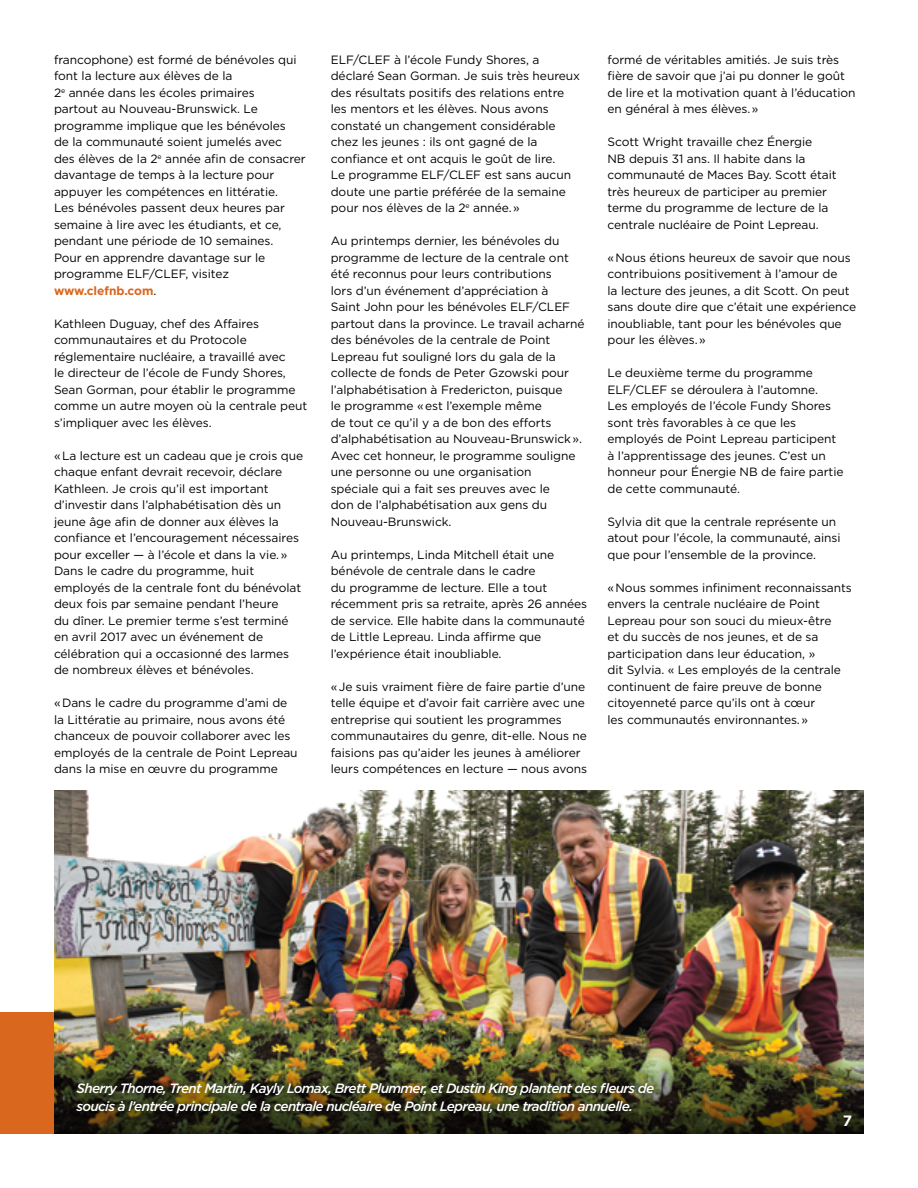
<style>
.page{position:relative;width:918px;height:1188px;background:#fff}
.page>*{position:absolute;margin:0;border:0;box-sizing:border-box;transform-origin:0 0}
.t1{font:700 15px "Gotham";color:#fff}
.t2{font:italic 500 13.5px/18px "Gotham";letter-spacing:-.05em;color:#fff}
.t3{font:12px/16.5px "Gotham";letter-spacing:-.005em;color:#000}
.s1{font-weight:700;color:#d9671d}
</style>
<div class="page">
<div style="left:0;top:1012px;width:225px;height:122px;background:#d9671d"></div>
<img style="left:54px;top:791px;width:810px;height:237px">
<img style="left:54px;top:1028px;width:810px;height:106px">
<div style="left:67px;top:1074px;width:595px;height:49px;background:#000;opacity:.75"></div>
<p class="t3" style="left:54px;top:51px;width:253px">francophone) est formé de bénévoles qui font la lecture aux élèves de la<br>2<sup>e</sup> année dans les écoles primaires<br>partout au Nouveau-Brunswick. Le programme implique que les bénévoles<br>de la communauté soient jumelés avec des élèves de la 2<sup>e</sup> année afin de consacrer davantage de temps à la lecture pour appuyer les compétences en littératie.<br>Les bénévoles passent deux heures par semaine à lire avec les étudiants, et ce, pendant une période de 10 semaines.<br>Pour en apprendre davantage sur le programme ELF/CLEF, visitez <span class="s1">www.clefnb.com</span>.</p>
<p class="t3" style="left:54px;top:315px;width:255px">Kathleen Duguay, chef des Affaires communautaires et du Protocole réglementaire nucléaire, a travaillé avec<br>le directeur de l’école de Fundy Shores, Sean Gorman, pour établir le programme comme un autre moyen où la centrale peut s’impliquer avec les élèves.</p>
<p class="t3" style="left:54px;top:447px;width:251px">« La lecture est un cadeau que je crois que chaque enfant devrait recevoir, déclare Kathleen. Je crois qu’il est important d’investir dans l’alphabétisation dès un jeune âge afin de donner aux élèves la confiance et l’encouragement nécessaires pour exceller — à l’école et dans la vie. » Dans le cadre du programme, huit employés de la centrale font du bénévolat deux fois par semaine pendant l’heure<br>du dîner. Le premier terme s’est terminé en avril 2017 avec un événement de célébration qui a occasionné des larmes de nombreux élèves et bénévoles.</p>
<p class="t3" style="left:54px;top:694px;width:245px">« Dans le cadre du programme d’ami de la Littératie au primaire, nous avons été chanceux de pouvoir collaborer avec les employés de la centrale de Point Lepreau dans la mise en œuvre du programme</p>
<p class="t3" style="left:331px;top:51px;width:251px">ELF/CLEF à l’école Fundy Shores, a déclaré Sean Gorman. Je suis très heureux des résultats positifs des relations entre les mentors et les élèves. Nous avons constaté un changement considérable chez les jeunes : ils ont gagné de la confiance et ont acquis le goût de lire.<br>Le programme ELF/CLEF est sans aucun doute une partie préférée de la semaine pour nos élèves de la 2<sup>e</sup> année. »</p>
<p class="t3" style="left:331px;top:232px;width:256px">Au printemps dernier, les bénévoles du programme de lecture de la centrale ont été reconnus pour leurs contributions<br>lors d’un événement d’appréciation à<br>Saint John pour les bénévoles ELF/CLEF partout dans la province. Le travail acharné des bénévoles de la centrale de Point Lepreau fut souligné lors du gala de la collecte de fonds de Peter Gzowski pour l’alphabétisation à Fredericton, puisque<br>le programme « est l’exemple même<br>de tout ce qu’il y a de bon des efforts d’alphabétisation au Nouveau-Brunswick ».<br>Avec cet honneur, le programme souligne une personne ou une organisation<br>spéciale qui a fait ses preuves avec le<br>don de l’alphabétisation aux gens du Nouveau-Brunswick.</p>
<p class="t3" style="left:331px;top:546px;width:258px">Au printemps, Linda Mitchell était une bénévole de centrale dans le cadre<br>du programme de lecture. Elle a tout récemment pris sa retraite, après 26 années de service. Elle habite dans la communauté de Little Lepreau. Linda affirme que l’expérience était inoubliable.</p>
<p class="t3" style="left:331px;top:678px;width:258px">« Je suis vraiment fière de faire partie d’une telle équipe et d’avoir fait carrière avec une entreprise qui soutient les programmes communautaires du genre, dit-elle. Nous ne faisions pas qu’aider les jeunes à améliorer leurs compétences en lecture — nous avons</p>
<p class="t3" style="left:607px;top:51px;width:250px">formé de véritables amitiés. Je suis très fière de savoir que j’ai pu donner le goût de lire et la motivation quant à l’éducation en général à mes élèves. »</p>
<p class="t3" style="left:607px;top:133px;width:231px">Scott Wright travaille chez Énergie<br>NB depuis 31 ans. Il habite dans la communauté de Maces Bay. Scott était très heureux de participer au premier terme du programme de lecture de la centrale nucléaire de Point Lepreau.</p>
<p class="t3" style="left:607px;top:249px;width:250px">« Nous étions heureux de savoir que nous contribuions positivement à l’amour de<br>la lecture des jeunes, a dit Scott. On peut sans doute dire que c’était une expérience inoubliable, tant pour les bénévoles que pour les élèves. »</p>
<p class="t3" style="left:607px;top:364px;width:238px">Le deuxième terme du programme ELF/CLEF se déroulera à l’automne.<br>Les employés de l’école Fundy Shores sont très favorables à ce que les employés de Point Lepreau participent à l’apprentissage des jeunes. C’est un honneur pour Énergie NB de faire partie de cette communauté.</p>
<p class="t3" style="left:607px;top:513px;width:235px">Sylvia dit que la centrale représente un atout pour l’école, la communauté, ainsi que pour l’ensemble de la province.</p>
<p class="t3" style="left:607px;top:579px;width:246px">« Nous sommes infiniment reconnaissants envers la centrale nucléaire de Point Lepreau pour son souci du mieux-être<br>et du succès de nos jeunes, et de sa participation dans leur éducation, »<br>dit Sylvia. « Les employés de la centrale continuent de faire preuve de bonne citoyenneté parce qu’ils ont à cœur<br>les communautés environnantes. »</p>
<p class="t2" style="left:76px;top:1079px;width:579px">Sherry Thorne, Trent Martin, Kayly Lomax, Brett Plummer, et Dustin King plantent des fleurs de soucis à l’entrée principale de la centrale nucléaire de Point Lepreau, une tradition annuelle.</p>
<p class="t1" style="left:843px;top:1111px;width:11px">7</p>
</div>
